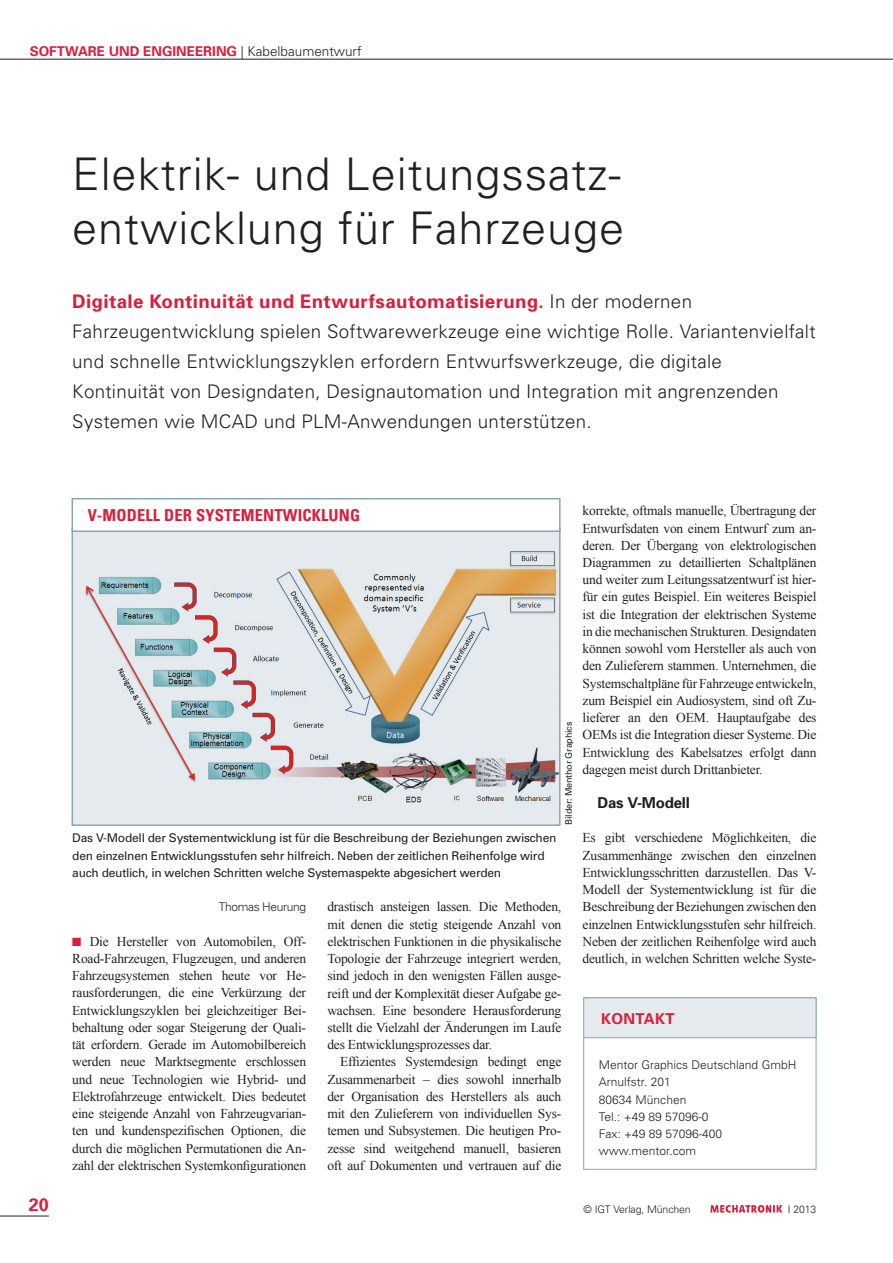
<style>
.page{position:relative;width:893px;height:1263px;background:#fff}
.page>*{position:absolute;margin:0;border:0;box-sizing:border-box;transform-origin:0 0}
.t1{font:300 45px/54px "Univers";letter-spacing:.02em;color:#231f20}
.t2{font:300 18.75px/30px "Univers";letter-spacing:.015em;color:#231f20}
.t3{font:700 18px "Univers";color:#da1f3d}
.t4{font:700 condensed 16.5px "Univers";letter-spacing:.01em;color:#da1f3d}
.t5{font:700 15px "Univers";letter-spacing:-.015em;color:#231f20}
.t6{font:700 15px "Univers";letter-spacing:.02em;color:#da1f3d}
.t7{font:13.5px/17.2px "Times New Roman";letter-spacing:-.015em;color:#231f20;text-align:justify}
.t8{font:700 13.5px "Univers";color:#da1f3d}
.t9{font:12px/17.2px "Univers";letter-spacing:-.02em;color:#231f20}
.t10{font:300 12px/17.2px "Univers";color:#231f20}
.t11{font:300 12px "Univers";letter-spacing:-.03em;color:#231f20}
.t12{font:300 10.5px "Univers";letter-spacing:-.01em;color:#231f20}
.t13{font:9px "Univers";letter-spacing:-.02em;color:#231f20}
.s1{font-weight:300;font-size:17.85px;color:#231f20}
.s2{font-weight:300;color:#231f20}
.s3{font-weight:700;color:#da1f3d}
.s4{color:#da1f3d}
.s5{font-weight:400}
</style>
<div class="page">
<hr style="left:0;top:1216px;width:49px;height:1px;background:#231f20">
<hr style="left:0;top:59px;width:893px;height:1px;background:#231f20">
<svg style="left:710px;top:1205px;width:72px;height:7px"></svg>
<div style="left:583px;top:997px;width:233px;height:173px;border:1px solid #8ba6b3"></div>
<div style="left:584px;top:998px;width:232px;height:40px;background:#e4eaee"></div>
<div style="left:583px;top:997px;width:233px;height:41px;border:1px solid #8ba6b3"></div>
<img style="left:75px;top:532px;width:483px;height:291px">
<div style="left:72px;top:528px;width:489px;height:298px;border:2px solid #8ba6b3"></div>
<div style="left:72px;top:499px;width:488px;height:32px;background:#fff"></div>
<div style="left:72px;top:498px;width:489px;height:34px;border:2px solid #8ba6b3"></div>
<p class="t8" style="left:30px;top:42px;width:333px">Software und Engineering <span class="s1">|</span> <span class="s2">Kabelbaumentwurf</span></p>
<h1 class="t1" style="left:72px;top:146px;width:553px">Elektrik- und Leitungssatz&shy;entwicklung für Fahrzeuge</h1>
<p class="t2" style="left:72px;top:286px;width:745px"><span class="s3">Digitale Kontinuität und Entwurfsautomatisierung.</span> In der modernen Fahrzeugentwicklung spielen Softwarewerkzeuge eine wichtige Rolle. Variantenvielfalt und schnelle Entwicklungszyklen erfordern Entwurfswerkzeuge, die digitale Kontinuität von Designdaten, Designautomation und Integration mit angrenzenden Systemen wie MCAD und PLM-Anwendungen unterstützen.</p>
<h3 class="t3" style="left:29px;top:1193px;width:22px">20</h3>
<p class="t4" style="left:88px;top:505px;width:274px">V-MODELL DER SYSTEMENTWICKLUNG</p>
<p class="t9" style="left:72px;top:829px;width:486px">Das V-Modell der Systementwicklung ist für die Beschreibung der Beziehungen zwischen den einzelnen Entwicklungsstufen sehr hilfreich. Neben der zeitlichen Reihenfolge wird auch deutlich, in welchen Schritten welche Systemaspekte abgesichert werden</p>
<p class="t13" style="left:563px;top:825px;width:104px;rotate:-90deg">Bilder: Menthor Graphics</p>
<p class="t11" style="left:219px;top:900px;width:89px">Thomas Heurung</p>
<p class="t7" style="left:72px;top:932px;width:235px"><span class="s4">■</span> Die Hersteller von Automobilen, Off-Road-Fahrzeugen, Flugzeugen, und anderen Fahrzeugsystemen stehen heute vor He&shy;rausforderungen, die eine Verkürzung der Entwicklungszyklen bei gleichzeitiger Bei&shy;behaltung oder sogar Steigerung der Quali&shy;tät erfordern. Gerade im Automobilbereich werden neue Marktsegmente erschlossen und neue Technologien wie Hybrid- und Elektrofahrzeuge entwickelt. Dies bedeutet eine steigende Anzahl von Fahrzeugvarian&shy;ten und kundenspezifischen Optionen, die durch die möglichen Permutationen die An&shy;zahl der elektrischen Systemkonfigurationen</p>
<p class="t7" style="left:327px;top:898px;width:235px">drastisch ansteigen lassen. Die Methoden, mit denen die stetig steigende Anzahl von elektrischen Funktionen in die physikalische Topologie der Fahrzeuge integriert werden, sind jedoch in den wenigsten Fällen ausge&shy;reift und der Komplexität dieser Aufgabe ge&shy;wachsen. Eine besondere Herausforderung stellt die Vielzahl der Änderungen im Laufe des Entwicklungsprozesses dar.</p>
<p class="t7" style="left:327px;top:1053px;width:235px;text-indent:13px">Effizientes Systemdesign bedingt enge Zusammenarbeit – dies sowohl innerhalb der Organisation des Herstellers als auch mit den Zulieferern von individuellen Sys&shy;temen und Subsystemen. Die heutigen Pro&shy;zesse sind weitgehend manuell, basieren oft auf Dokumenten und vertrauen auf die</p>
<p class="t7" style="left:583px;top:502px;width:235px">korrekte, oftmals manuelle, Übertragung der Entwurfsdaten von einem Entwurf zum an&shy;deren. Der Übergang von elektrologischen Diagrammen zu detaillierten Schaltplänen und weiter zum Leitungssatzentwurf ist hier&shy;für ein gutes Beispiel. Ein weiteres Beispiel ist die Integration der elektrischen Systeme in die mechanischen Strukturen. Designdaten können sowohl vom Hersteller als auch von den Zulieferern stammen. Unternehmen, die Systemschaltpläne für Fahrzeuge entwickeln, zum Beispiel ein Audiosystem, sind oft Zu&shy;lieferer an den OEM. Hauptaufgabe des OEMs ist die Integration dieser Systeme. Die Entwicklung des Kabelsatzes erfolgt dann dagegen meist durch Drittanbieter.</p>
<p class="t5" style="left:597px;top:793px;width:94px">Das V-Modell</p>
<p class="t7" style="left:583px;top:829px;width:235px">Es gibt verschiedene Möglichkeiten, die Zusammenhänge zwischen den einzelnen Entwicklungsschritten darzustellen. Das V-Modell der Systementwicklung ist für die Beschreibung der Beziehungen zwischen den einzelnen Entwicklungsstufen sehr hilfreich.<br>Neben der zeitlichen Reihenfolge wird auch deutlich, in welchen Schritten welche Syste-</p>
<p class="t6" style="left:601px;top:1009px;width:75px">Kontakt</p>
<p class="t10" style="left:599px;top:1056px;width:199px">Mentor Graphics Deutschland GmbH<br>Arnulfstr. 201<br>80634 München<br>Tel.: +49 89 57096-0<br>Fax: +49 89 57096-400 www.mentor.com</p>
<p class="t12" style="left:584px;top:1202px;width:109px">© IGT Verlag, München</p>
<p class="t12" style="left:788px;top:1202px;width:30px"><span class="s5">|</span> 2013</p>
</div>
